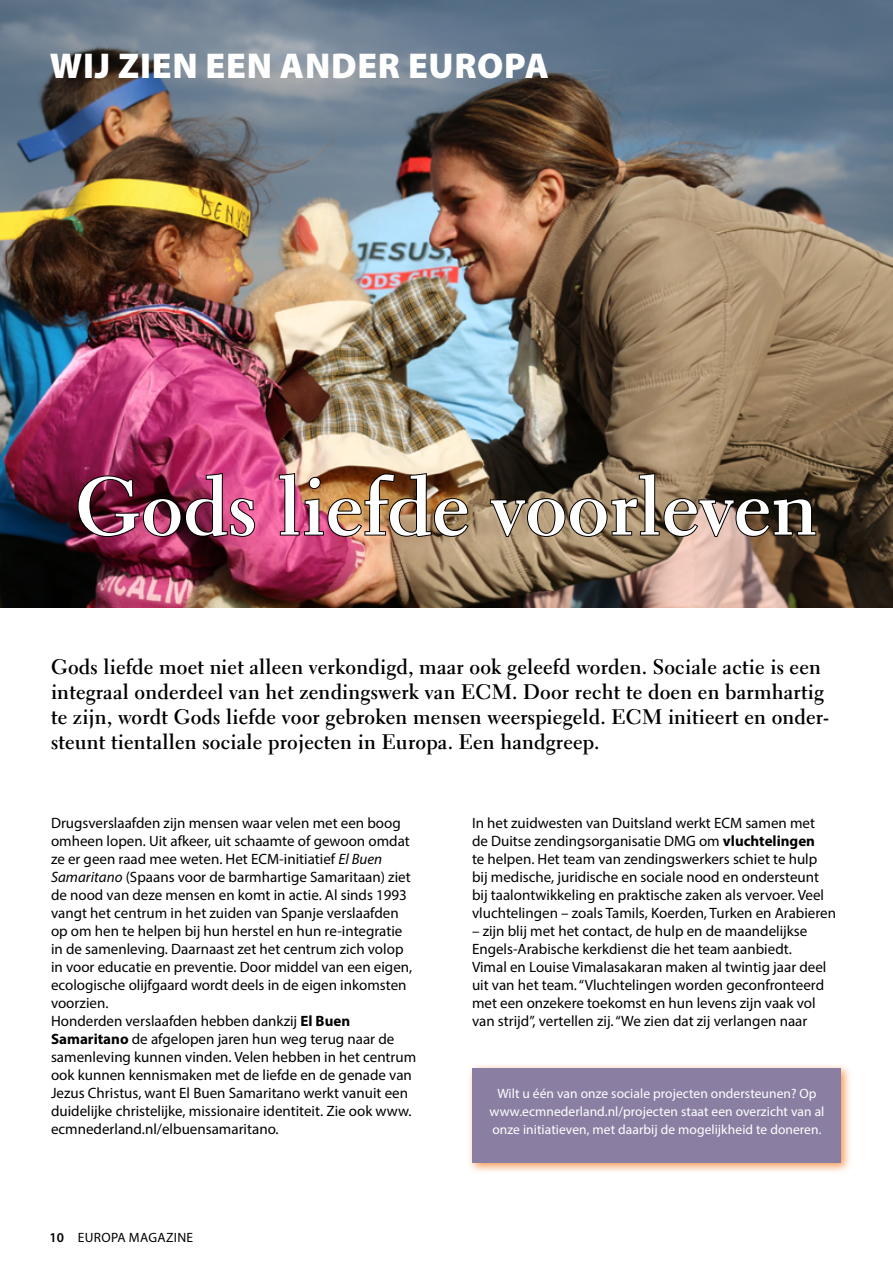
<style>
.page{position:relative;width:893px;height:1263px;background:#fff}
.page>*{position:absolute;margin:0;border:0;box-sizing:border-box;transform-origin:0 0}
.Grote_titels{font:700 81px "Electra LT Std";color:#fff}
.Rubrieken_links{font:900 36px "Myriad Pro";letter-spacing:.02em;color:#fff}
.Artikel_Intro{font:700 21px/25.2px "Electra LT Std";letter-spacing:.01em;color:#000}
.Broodtekst{font:15px/18px "Myriad Pro";color:#000}
.Tussenkop_brood{font:15px/18px "Myriad Pro";color:#000}
.Tekst_paarse_cirkel{font:13.5px/18px "Myriad Pro";letter-spacing:.005em;color:#fff;text-align:center}
.t1{font:13.5px "Myriad Pro";letter-spacing:.025em;color:#000}
.s1{font-style:italic}
.s2{font-weight:700}
.s3{font-weight:600}
</style>
<div class="page">
<img style="left:0;top:0;width:893px;height:607px">
<svg style="left:77px;top:472px;width:179px;height:66px;background:#772243"></svg>
<img style="left:278px;top:472px;width:192px;height:66px">
<svg style="left:489px;top:472px;width:328px;height:67px;background:#6b5a46"></svg>
<div style="left:467px;top:1063px;width:385px;height:110px;background:#f47920;opacity:.75"></div>
<div style="left:473px;top:1068px;width:368px;height:94px;background:#8a7fa2"></div>
<p class="Rubrieken_links" style="left:50px;top:45px;width:501px">WIJ ZIEN EEN ANDER EUROPA</p>
<p class="Grote_titels" style="left:75px;top:456px;width:744px">Gods liefde voorleven</p>
<p class="Artikel_Intro" style="left:51px;top:654px;width:779px">Gods liefde moet niet alleen verkondigd, maar ook geleefd worden. Sociale actie is een integraal onderdeel van het zendingswerk van ECM. Door recht te doen en barmhartig te zijn, wordt Gods liefde voor gebroken mensen weerspiegeld. ECM initieert en onder&shy;steunt tientallen sociale projecten in Europa. Een handgreep.</p>
<p class="Broodtekst" style="left:51px;top:814px;width:363px">Drugsverslaafden zijn mensen waar velen met een boog omheen lopen. Uit afkeer, uit schaamte of gewoon omdat ze er geen raad mee weten. Het ECM-initiatief <span class="s1">El Buen Samaritano</span> (Spaans voor de barmhartige Samaritaan) ziet de nood van deze mensen en komt in actie. Al sinds 1993 vangt het centrum in het zuiden van Spanje verslaafden op om hen te helpen bij hun herstel en hun re-integratie in de samenleving. Daarnaast zet het centrum zich volop in voor educatie en preventie. Door middel van een eigen, ecologische olijfgaard wordt deels in de eigen inkomsten voorzien.</p>
<p class="Broodtekst" style="left:51px;top:1012px;width:367px">Honderden verslaafden hebben dankzij <span class="s2">El Buen Samaritano</span> de afgelopen jaren hun weg terug naar de samenleving kunnen vinden. Velen hebben in het centrum ook kunnen kennismaken met de liefde en de genade van Jezus Christus, want El Buen Samaritano werkt vanuit een duidelijke christelijke, missionaire identiteit. Zie ook www. ecmnederland.nl/elbuensamaritano.</p>
<p class="t1" style="left:49px;top:1229px;width:145px"><span class="s3">10</span> EUROPA MAGAZINE</p>
<p class="Tussenkop_brood" style="left:472px;top:814px;width:366px">In het zuidwesten van Duitsland werkt ECM samen met<br>de Duitse zendingsorganisatie DMG om <span class="s2">vluchtelingen<br></span>te helpen. Het team van zendingswerkers schiet te hulp bij medische, juridische en sociale nood en ondersteunt bij taalontwikkeling en praktische zaken als vervoer. Veel vluchtelingen – zoals Tamils, Koerden, Turken en Arabieren</p>
<p class="Tussenkop_brood" style="left:472px;top:922px;width:337px">– zijn blij met het contact, de hulp en de maandelijkse<br>Engels-Arabische kerkdienst die het team aanbiedt.</p>
<p class="Broodtekst" style="left:472px;top:958px;width:356px">Vimal en Louise Vimalasakaran maken al twintig jaar deel uit van het team. “Vluchtelingen worden geconfronteerd met een onzekere toekomst en hun levens zijn vaak vol van strijd”, vertellen zij. “We zien dat zij verlangen naar</p>
<p class="Tekst_paarse_cirkel" style="left:489px;top:1084px;width:336px">Wilt u één van onze sociale projecten ondersteunen? Op www.ecmnederland.nl/projecten staat een overzicht van al onze initiatieven, met daarbij de mogelijkheid te doneren.</p>
</div>
